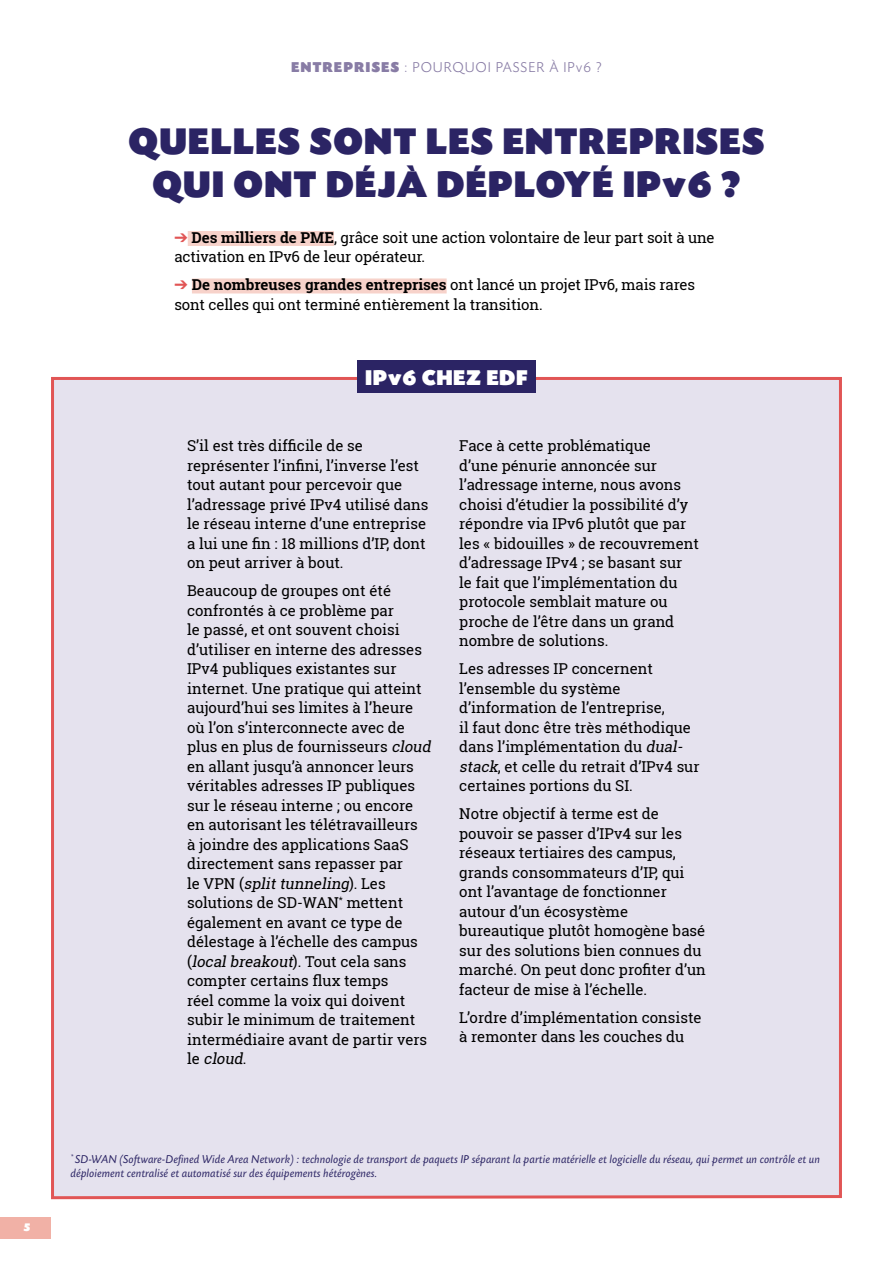
<style>
.page{position:relative;width:893px;height:1263px;background:#fff}
.page>*{position:absolute;margin:0;border:0;box-sizing:border-box;transform-origin:0 0}
.t1{font:900 39px/43.5px "Today SHOP";letter-spacing:.05em;color:#2b2464;text-align:center}
.t2{font:900 22.5px "Today SHOP";letter-spacing:.05em;color:#fff}
.t3{font:15px/19.5px "Roboto Slab Regular 2";color:#000}
.t4{font:15px/19.5px "Roboto Slab";color:#000}
.t5{font:15px "Roboto Slab Bold 2";color:#000}
.t6{font:300 15px "Today SHOP";letter-spacing:.1em;color:#887ca5}
.t7{font:italic 12px/13.5px "Today SB";color:#2b2464}
.t8{font:900 12px "Today SHOP";color:#fff}
.s1{font-weight:900}
.s2{color:#e15555}
.s3{font-family:"Roboto Slab";font-weight:700}
.s4{font-family:"Roboto Slab Regular 2"}
.s5{font-style:italic}
.s6{font-family:"Roboto Slab Regular 2";font-style:italic}
</style>
<div class="page">
<div style="left:0;top:1217px;width:51px;height:21px;background:#f1b1a6"></div>
<div style="left:51px;top:377px;width:791px;height:823px;background:#e5e2ee"></div>
<div style="left:188px;top:231px;width:146px;height:15px;background:#f7d2ca"></div>
<div style="left:192px;top:278px;width:255px;height:15px;background:#f7d2ca"></div>
<div style="left:357px;top:361px;width:179px;height:32px;background:#2b2464"></div>
<p class="t8" style="left:24px;top:1221px;width:8px">5</p>
<p class="t6" style="left:291px;top:59px;width:312px"><span class="s1">ENTREPRISES</span> : POURQUOI PASSER À IPv6 ?</p>
<h1 class="t1" style="left:129px;top:121px;width:637px">QUELLES SONT LES ENTREPRISES<br>QUI ONT DÉJÀ DÉPLOYÉ IPv6 ?</h1>
<p class="t3" style="left:174px;top:228px;width:542px"><span class="s2">➔</span> <span class="s3">Des milliers de PME</span>, grâce soit une action volontaire de leur part soit à une activation en IPv6 de leur opérateur.</p>
<p class="t5" style="left:174px;top:275px;width:522px"><span class="s2">➔</span> De nombreuses grandes entreprises <span class="s4">ont lancé un projet IPv6, mais rares</span></p>
<p class="t4" style="left:174px;top:295px;width:370px">sont celles qui ont terminé entièrement la transition.</p>
<h2 class="t2" style="left:366px;top:366px;width:163px">IPv6 CHEZ EDF</h2>
<p class="t4" style="left:187px;top:436px;width:233px">S’il est très difficile de se représenter l’infini, l’inverse l’est tout autant pour percevoir que</p>
<p class="t3" style="left:187px;top:494px;width:243px">l’adressage privé IPv4 utilisé dans le réseau interne d’une entreprise</p>
<p class="t4" style="left:187px;top:533px;width:240px">a lui une fin : 18 millions d’IP, dont</p>
<p class="t3" style="left:187px;top:548px;width:206px;line-height:28px">on peut arriver à bout.<br>Beaucoup de groupes ont été</p>
<p class="t3" style="left:187px;top:600px;width:236px">confrontés à ce problème par<br>le passé, et ont souvent choisi d’utiliser en interne des adresses</p>
<p class="t4" style="left:187px;top:659px;width:236px">IPv4 publiques existantes sur internet. Une pratique qui atteint</p>
<p class="t3" style="left:187px;top:698px;width:249px">aujourd’hui ses limites à l’heure où l’on s’interconnecte avec de plus en plus de fournisseurs <span class="s5">cloud</span></p>
<p class="t4" style="left:187px;top:756px;width:229px">en allant jusqu’à annoncer leurs véritables adresses IP publiques</p>
<p class="t3" style="left:187px;top:795px;width:232px">sur le réseau interne ; ou encore en autorisant les télétravailleurs à joindre des applications SaaS directement sans repasser par<br>l e V P N ( <span class="s5">splittunneling</span>) . L e s solutions de SD-WAN<sup>*</sup> mettent également en avant ce type de délestage à l’échelle des campus</p>
<p class="t4" style="left:187px;top:951px;width:221px"><span class="s4">(</span><span class="s6">localbreakout</span>) . To u t c e l a s a n s compter certains flux temps réel comme la voix qui doivent</p>
<p class="t3" style="left:187px;top:1010px;width:242px">subir le minimum de traitement intermédiaire avant de partir vers l e <span class="s5">cloud</span>.</p>
<p class="t4" style="left:459px;top:436px;width:193px">Face à cette problématique</p>
<p class="t3" style="left:459px;top:455px;width:231px">d’une pénurie annoncée sur l’adressage interne, nous avons choisi d’étudier la possibilité d’y</p>
<p class="t4" style="left:459px;top:514px;width:241px">répondre via IPv6 plutôt que par les « bidouilles » de recouvrement</p>
<p class="t3" style="left:459px;top:553px;width:225px">d’adressage IPv4 ; se basant sur</p>
<p class="t4" style="left:459px;top:572px;width:220px">le fait que l’implémentation du</p>
<p class="t3" style="left:459px;top:592px;width:216px">protocole semblait mature ou proche de l’être dans un grand nombre de solutions.</p>
<p class="t3" style="left:459px;top:659px;width:207px">Les adresses IP concernent l’ensemble du système d’information de l’entreprise,</p>
<p class="t4" style="left:459px;top:717px;width:233px">il faut donc être très méthodique</p>
<p class="t3" style="left:459px;top:737px;width:242px">dans l’implémentation du <span class="s5">dual&shy;stack</span>, et celle du retrait d’IPv4 sur certaines portions du SI.</p>
<p class="t3" style="left:459px;top:804px;width:224px">Notre objectif à terme est de pouvoir se passer d’IPv4 sur les réseaux tertiaires des campus,</p>
<p class="t4" style="left:459px;top:862px;width:227px">grands consommateurs d’IP, qui</p>
<p class="t3" style="left:459px;top:882px;width:209px">ont l’avantage de fonctionner autour d’un écosystème</p>
<p class="t4" style="left:459px;top:921px;width:248px">bureautique plutôt homogène basé</p>
<p class="t3" style="left:459px;top:940px;width:244px">sur des solutions bien connues du</p>
<p class="t4" style="left:459px;top:960px;width:248px">marché. On peut donc profiter d’un</p>
<p class="t3" style="left:459px;top:975px;width:244px;line-height:28px">facteur de mise à l’échelle.<br>L’ordre d’implémentation consiste</p>
<p class="t3" style="left:459px;top:1027px;width:227px">à remonter dans les couches du</p>
<p class="t7" style="left:71px;top:1153px;width:751px"><sup>*</sup> SD-WAN (Software-Defined Wide Area Network) : technologie de transport de paquets IP séparant la partie matérielle et logicielle du réseau, qui permet un contrôle et un déploiement centralisé et automatisé sur des équipements hétérogènes.</p>
</div>
